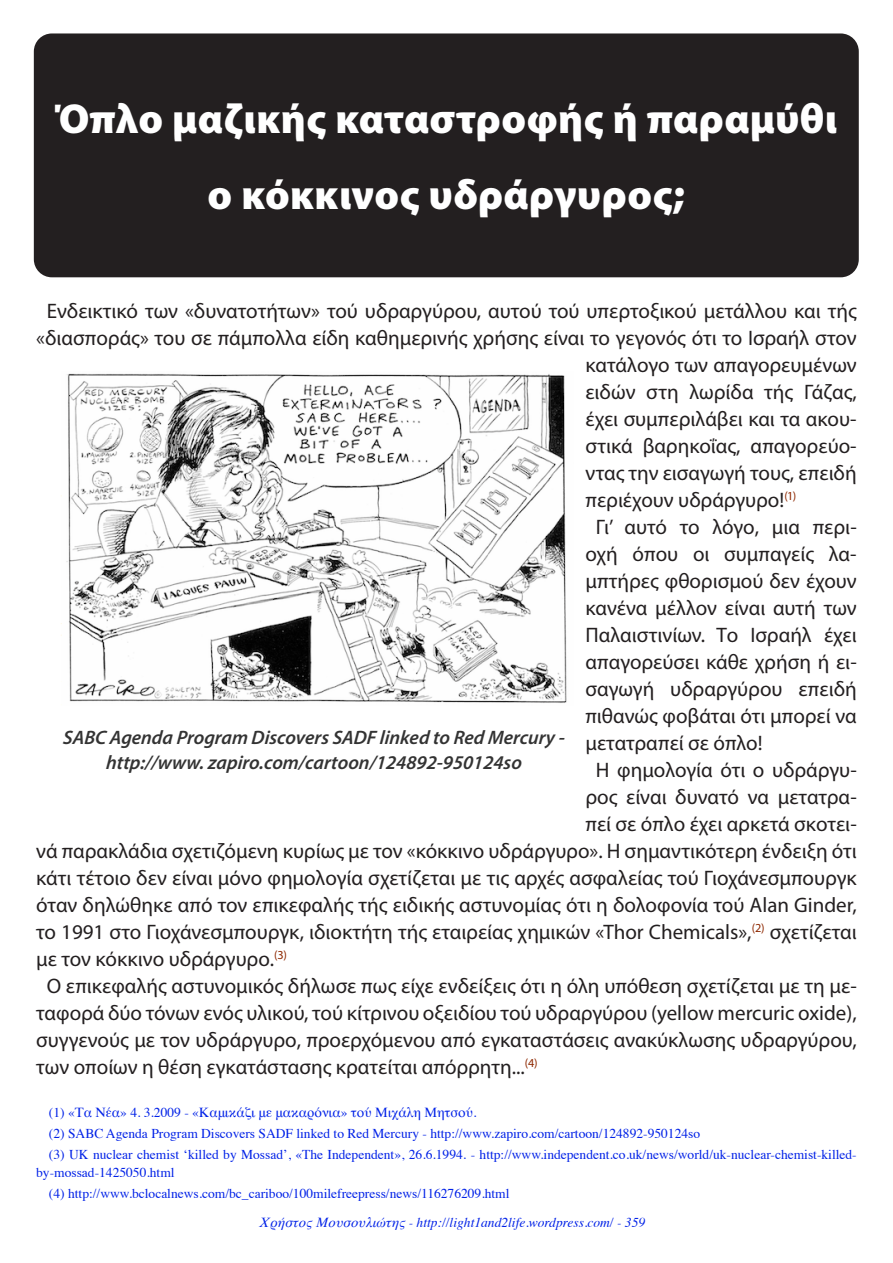
<style>
.page{position:relative;width:893px;height:1263px;background:#fff}
.page>*{position:absolute;margin:0;border:0;box-sizing:border-box;transform-origin:0 0}
.t1{font:900 42px/76.5px "Myriad Pro";letter-spacing:.01em;color:#fff;text-align:center}
.t2{font:21px "Myriad Pro";color:#231f20}
.t3{font:italic 600 19.5px/25.5px "Myriad Pro";color:#333;text-align:center}
.t4{font:13.5px/21px "Times";color:#0021e7}
.t5{font:italic 13.5px "Times";color:#0021e7}
</style>
<div class="page">
<img style="left:61px;top:373px;width:506px;height:330px">
<div style="left:34px;top:33px;width:825px;height:244px;background:#231f20;border-radius:18px"></div>
<h1 class="t1" style="left:55px;top:79px;width:784px">Όπλο μαζικής καταστροφής ή παραμύθι ο κόκκινος υδράργυρος;</h1>
<p class="t2" style="left:47px;top:298px;width:811px">Ενδεικτικό των «δυνατοτήτων» τού υδραργύρου, αυτού τού υπερτοξικού μετάλλου και τής</p>
<p class="t2" style="left:36px;top:325px;width:822px">«διασποράς» του σε πάμπολλα είδη καθημερινής χρήσης είναι το γεγονός ότι το Ισραήλ στον</p>
<p class="t2" style="left:585px;top:352px;width:273px">κατάλογο των απαγορευμένων</p>
<p class="t2" style="left:585px;top:379px;width:273px">ειδών στη λωρίδα τής Γάζας,</p>
<p class="t2" style="left:585px;top:406px;width:273px">έχει συμπεριλάβει και τα ακου-</p>
<p class="t2" style="left:585px;top:433px;width:273px">στικά βαρηκοΐας, απαγορεύο-</p>
<p class="t2" style="left:585px;top:460px;width:273px">ντας την εισαγωγή τους, επειδή</p>
<p class="t2" style="left:585px;top:487px;width:212px">περιέχουν υδράργυρο!<sup>(1)</sup></p>
<p class="t2" style="left:596px;top:514px;width:262px">Γι’ αυτό το λόγο, μια περι-</p>
<p class="t2" style="left:585px;top:541px;width:273px">οχή όπου οι συμπαγείς λα-</p>
<p class="t2" style="left:585px;top:568px;width:273px">μπτήρες φθορισμού δεν έχουν</p>
<p class="t2" style="left:585px;top:595px;width:273px">κανένα μέλλον είναι αυτή των</p>
<p class="t2" style="left:585px;top:622px;width:273px">Παλαιστινίων. Το Ισραήλ έχει</p>
<p class="t2" style="left:585px;top:649px;width:273px">απαγορεύσει κάθε χρήση ή ει-</p>
<p class="t2" style="left:585px;top:676px;width:273px">σαγωγή υδραργύρου επειδή</p>
<p class="t2" style="left:585px;top:703px;width:273px">πιθανώς φοβάται ότι μπορεί να</p>
<p class="t2" style="left:585px;top:730px;width:179px">μετατραπεί σε όπλο!</p>
<p class="t2" style="left:596px;top:757px;width:262px">Η φημολογία ότι ο υδράργυ-</p>
<p class="t2" style="left:585px;top:784px;width:273px">ρος είναι δυνατό να μετατρα-</p>
<p class="t2" style="left:585px;top:811px;width:273px">πεί σε όπλο έχει αρκετά σκοτει-</p>
<p class="t2" style="left:36px;top:838px;width:822px">νά παρακλάδια σχετιζόμενη κυρίως με τον «κόκκινο υδράργυρο». Η σημαντικότερη ένδειξη ότι</p>
<p class="t2" style="left:36px;top:865px;width:822px">κάτι τέτοιο δεν είναι μόνο φημολογία σχετίζεται με τις αρχές ασφαλείας τού Γιοχάνεσμπουργκ</p>
<p class="t2" style="left:36px;top:892px;width:822px">όταν δηλώθηκε από τον επικεφαλής τής ειδικής αστυνομίας ότι η δολοφονία τού Alan Ginder,</p>
<p class="t2" style="left:36px;top:919px;width:822px">το 1991 στο Γιοχάνεσμπουργκ, ιδιοκτήτη τής εταιρείας χημικών «Thor Chemicals»,<sup>(2)</sup> σχετίζεται</p>
<p class="t2" style="left:36px;top:946px;width:252px">με τον κόκκινο υδράργυρο.<sup>(3)</sup></p>
<p class="t2" style="left:47px;top:973px;width:812px">Ο επικεφαλής αστυνομικός δήλωσε πως είχε ενδείξεις ότι η όλη υπόθεση σχετίζεται με τη με-</p>
<p class="t2" style="left:36px;top:1000px;width:822px">ταφορά δύο τόνων ενός υλικού, τού κίτρινου οξειδίου τού υδραργύρου (yellow mercuric oxide),</p>
<p class="t2" style="left:36px;top:1027px;width:822px">συγγενούς με τον υδράργυρο, προερχόμενου από εγκαταστάσεις ανακύκλωσης υδραργύρου,</p>
<p class="t2" style="left:36px;top:1054px;width:503px">των οποίων η θέση εγκατάστασης κρατείται απόρρητη...<sup>(4)</sup></p>
<p class="t4" style="left:49px;top:1100px;width:809px">(1) «Τα Νέα» 4. 3.2009 - «Καμικάζι με μακαρόνια» τού Μιχάλη Μητσού.<br>(2) SABC Agenda Program Discovers SADF linked to Red Mercury - http://www.zapiro.com/cartoon/124892-950124so<br>(3) UK nuclear chemist ‘killed by Mossad’, «The Independent», 26.6.1994. - http://www.independent.co.uk/news/world/uk-nuclear-chemist-killed-</p>
<p class="t4" style="left:49px;top:1160px;width:462px;text-indent:-13px">by-mossad-1425050.html<br>(4) http://www.bclocalnews.com/bc_cariboo/100milefreepress/news/116276209.html</p>
<p class="t3" style="left:63px;top:724px;width:505px">SABC Agenda Program Discovers SADF linked to Red Mercury - http://www. zapiro.com/cartoon/124892-950124so</p>
<p class="t5" style="left:259px;top:1211px;width:387px">Χρήστος Μουσουλιώτης - http://light1and2life.wordpress.com/ - 359</p>
</div>
